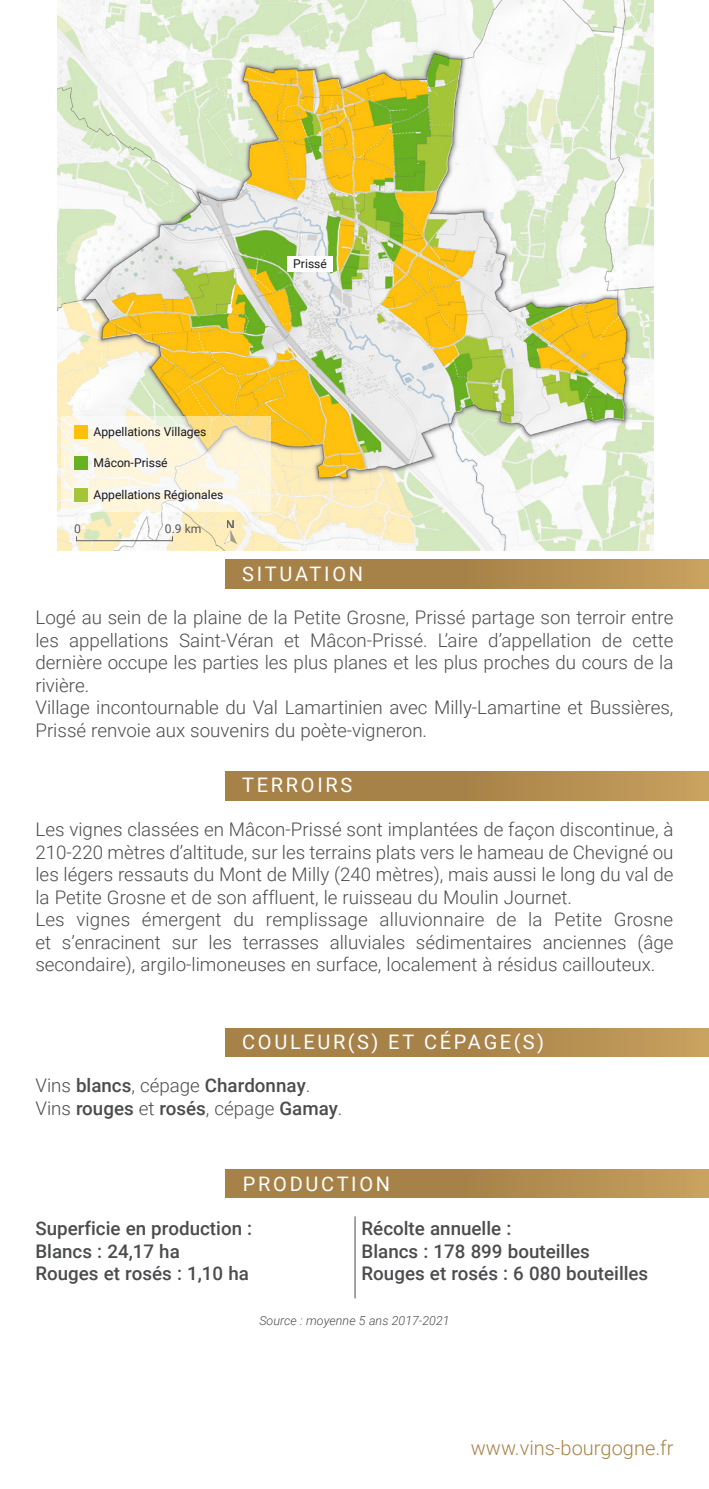
<style>
.page{position:relative;width:709px;height:1489px;background:#fff}
.page>*{position:absolute;margin:0;border:0;box-sizing:border-box;transform-origin:0 0}
.Texte_courant_normal{font:20px "Roboto";letter-spacing:.135em;color:#fff}
.t1{font:300 20px "Roboto";color:#a78248}
.Texte_courant_normal-2{font:300 18.75px/22.5px "Roboto";color:#4b4c4d;text-align:justify}
.Texte_courant_normal-3{font:500 18.75px "Roboto";color:#4b4c4d}
.Texte_courant_normal-4{font:italic 300 12.5px "Roboto";color:#4b4c4d}
.t2{font:12.25px "Roboto";color:#1a171b}
.t3{font:12.25px "Roboto";color:#58585a}
.t4{font:12px "Helvetica";color:#646567}
.s1{font-weight:300}
</style>
<div class="page">
<img style="left:58px;top:0;width:595px;height:550px">
<hr style="left:77px;top:540px;width:95px;height:1px;background:#646567">
<img style="left:221px;top:528px;width:18px;height:18px">
<svg style="left:61px;top:416px;width:209px;height:96px;fill:#fdf6dc"></svg>
<div style="left:75px;top:457px;width:13px;height:13px;background:#69b022"></div>
<div style="left:75px;top:488px;width:13px;height:14px;background:#a4c538"></div>
<div style="left:75px;top:426px;width:13px;height:13px;background:#ffc00d"></div>
<div style="left:287px;top:256px;width:46px;height:16px;background:#fff"></div>
<div style="left:225px;top:559px;width:484px;height:29px;background:linear-gradient(to right,#9e7a42,#c19a5a)"></div>
<div style="left:225px;top:771px;width:484px;height:29px;background:linear-gradient(to right,#9e7a42,#c19a5a)"></div>
<div style="left:225px;top:1028px;width:484px;height:28px;background:linear-gradient(to right,#9e7a42,#c19a5a)"></div>
<div style="left:225px;top:1168px;width:484px;height:29px;background:linear-gradient(to right,#9e7a42,#c19a5a)"></div>
<hr style="left:354px;top:1216px;width:2px;height:82px;background:#6c6d70">
<p class="t2" style="left:293px;top:255px;width:35px">Prissé</p>
<p class="t2" style="left:93px;top:423px;width:114px">Appellations Villages</p>
<p class="t2" style="left:93px;top:454px;width:76px">Mâcon-Prissé</p>
<p class="t2" style="left:93px;top:486px;width:131px">Appellations Régionales</p>
<p class="t3" style="left:74px;top:520px;width:8px">0</p>
<p class="t3" style="left:165px;top:520px;width:38px">0.9 km</p>
<p class="t4" style="left:226px;top:515px;width:10px">N</p>
<p class="Texte_courant_normal" style="left:242px;top:560px;width:122px">SITUATION</p>
<p class="Texte_courant_normal-2" style="left:35px;top:605px;width:639px">Logé au sein de la plaine de la Petite Grosne, Prissé partage son terroir entre les appellations Saint-Véran et Mâcon-Prissé. L’aire d’appellation de cette dernière occupe les parties les plus planes et les plus proches du cours de la rivière.</p>
<p class="Texte_courant_normal-2" style="left:35px;top:695px;width:639px">Village incontournable du Val Lamartinien avec Milly-Lamartine et Bussières,<br>Prissé renvoie aux souvenirs du poète-vigneron.</p>
<p class="Texte_courant_normal" style="left:242px;top:771px;width:112px">TERROIRS</p>
<p class="Texte_courant_normal-2" style="left:35px;top:817px;width:639px">Les vignes classées en Mâcon-Prissé sont implantées de façon discontinue, à 210-220 mètres d’altitude, sur les terrains plats vers le hameau de Chevigné ou les légers ressauts du Mont de Milly (240 mètres), mais aussi le long du val de la Petite Grosne et de son affluent, le ruisseau du Moulin Journet.</p>
<p class="Texte_courant_normal-2" style="left:35px;top:907px;width:639px">Les vignes émergent du remplissage alluvionnaire de la Petite Grosne et s’enracinent sur les terrasses alluviales sédimentaires anciennes (âge secondaire), argilo-limoneuses en surface, localement à résidus caillouteux.</p>
<p class="Texte_courant_normal" style="left:242px;top:1028px;width:303px">COULEUR(S) ET CÉPAGE(S)</p>
<p class="Texte_courant_normal-3" style="left:35px;top:1072px;width:276px"><span class="s1">Vins</span> blancs<span class="s1">, cépage</span> Chardonnay<span class="s1">.</span></p>
<p class="Texte_courant_normal-3" style="left:35px;top:1094px;width:308px"><span class="s1">Vins</span> rouges <span class="s1">et</span> rosés<span class="s1">, cépage</span> Gamay<span class="s1">.</span></p>
<p class="Texte_courant_normal" style="left:243px;top:1169px;width:149px">PRODUCTION</p>
<p class="Texte_courant_normal-3" style="left:35px;top:1215px;width:218px">Superficie en production :</p>
<p class="Texte_courant_normal-3" style="left:35px;top:1237px;width:146px">Blancs : 24,17 ha</p>
<p class="Texte_courant_normal-3" style="left:35px;top:1260px;width:215px">Rouges et rosés : 1,10 ha</p>
<p class="Texte_courant_normal-3" style="left:361px;top:1215px;width:151px">Récolte annuelle :</p>
<p class="Texte_courant_normal-3" style="left:361px;top:1237px;width:230px">Blancs : 178 899 bouteilles</p>
<p class="Texte_courant_normal-3" style="left:361px;top:1260px;width:288px">Rouges et rosés : 6 080 bouteilles</p>
<p class="Texte_courant_normal-4" style="left:259px;top:1311px;width:192px">Source : moyenne 5 ans 2017-2021</p>
<p class="t1" style="left:471px;top:1433px;width:204px">www.vins-bourgogne.fr</p>
</div>
